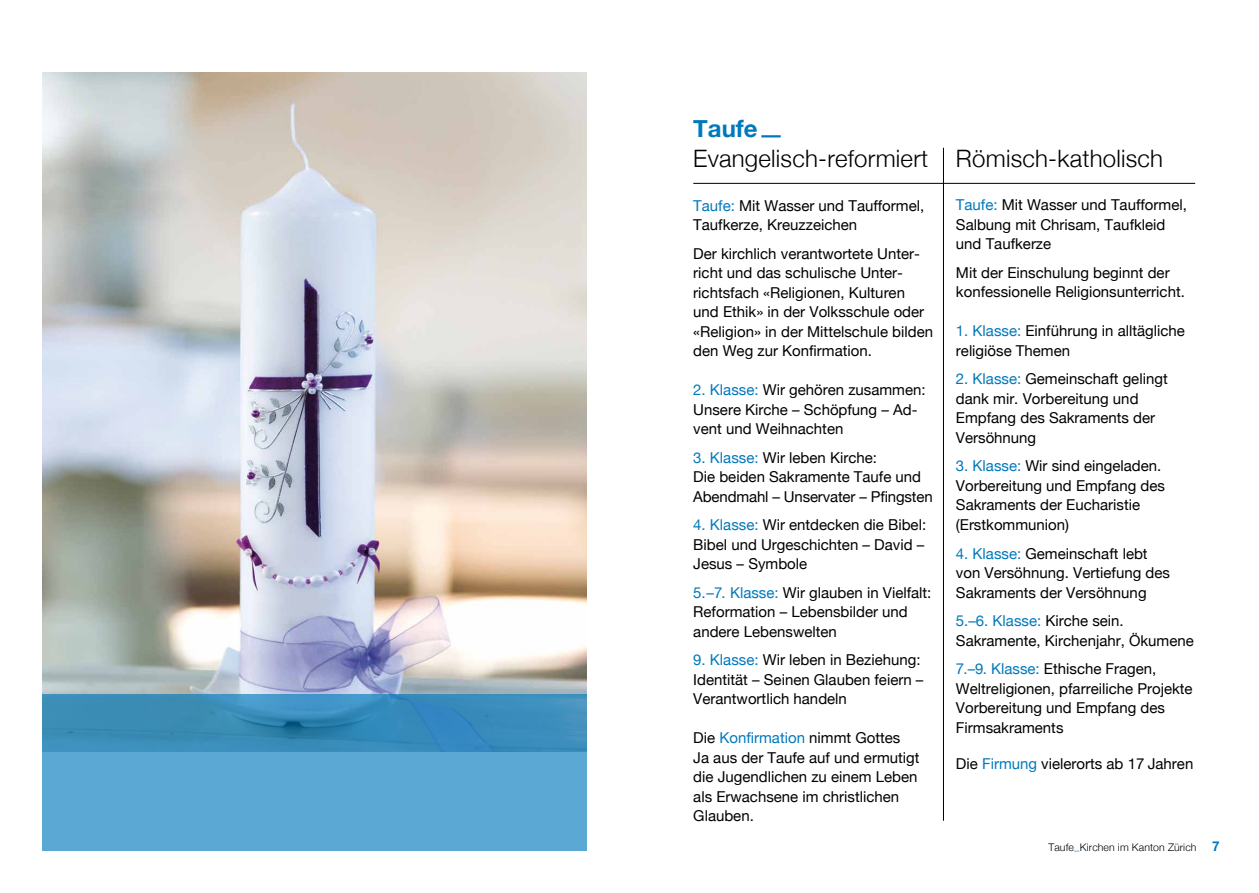
<style>
.page{position:relative;width:1259px;height:893px;background:#fff}
.page>*{position:absolute;margin:0;border:0;box-sizing:border-box;transform-origin:0 0}
.t1{font:300 24px "Helvetica Neue";letter-spacing:.01em;color:#000}
.t2{font:700 24px "Helvetica Neue";color:#0079bc}
.t3{font:15px/19.5px "Helvetica Neue";color:#000}
.t4{font:300 10.5px "Helvetica Neue";letter-spacing:.01em;color:#000}
.s1{color:#0079bc}
.s2{font-weight:900;color:#0079bc}
.s3{font-weight:700;font-size:13.5px;color:#0079bc}
</style>
<div class="page">
<img style="left:43px;top:72px;width:544px;height:622px">
<svg style="left:43px;top:694px;width:544px;height:156px;background:#4d9dc9"></svg>
<hr style="left:693px;top:183px;width:502px;height:1px;background:#000">
<svg style="left:761px;top:135px;width:19px;height:2px"></svg>
<hr style="left:943px;top:148px;width:1px;height:673px;background:#000">
<h1 class="t2" style="left:693px;top:110px;width:66px">Taufe</h1>
<h1 class="t1" style="left:693px;top:139px;width:236px">Evangelisch-reformiert</h1>
<p class="t3" style="left:693px;top:196px;width:232px"><span class="s1">Taufe:</span> Mit Wasser und Taufformel,<br>Taufkerze, Kreuzzeichen</p>
<p class="t3" style="left:693px;top:244px;width:241px">Der kirchlich verantwortete Unter&shy;richt und das schulische Unter&shy;richtsfach «Religionen, Kulturen und Ethik» in der Volksschule oder «Religion» in der Mittelschule bilden den Weg zur Konfirmation.</p>
<p class="t3" style="left:693px;top:381px;width:234px"><span class="s1">2. Klasse:</span> Wir gehören zusammen:<br>Unsere Kirche – Schöpfung – Ad&shy;vent und Weihnachten</p>
<p class="t3" style="left:693px;top:448px;width:241px"><span class="s1">3. Klasse:</span> Wir leben Kirche:<br>Die beiden Sakramente Taufe und<br>Abendmahl – Unservater – Pfingsten</p>
<p class="t3" style="left:693px;top:516px;width:234px"><span class="s1">4. Klasse:</span> Wir entdecken die Bibel:<br>Bibel und Urgeschichten – David –<br>Jesus – Symbole</p>
<p class="t3" style="left:693px;top:583px;width:240px"><span class="s1">5.–7. Klasse:</span> Wir glauben in Vielfalt:<br>Reformation – Lebensbilder und andere Lebenswelten</p>
<p class="t3" style="left:693px;top:651px;width:232px"><span class="s1">9. Klasse:</span> Wir leben in Beziehung:<br>Identität – Seinen Glauben feiern –<br>Verantwortlich handeln</p>
<p class="t3" style="left:693px;top:729px;width:228px">Die <span class="s1">Konfirmation</span> nimmt Gottes<br>Ja aus der Taufe auf und ermutigt die Jugendlichen zu einem Leben als Erwachsene im christlichen<br>Glauben.</p>
<h1 class="t1" style="left:956px;top:139px;width:209px">Römisch-katholisch</h1>
<p class="t3" style="left:956px;top:196px;width:232px"><span class="s1">Taufe:</span> Mit Wasser und Taufformel,<br>Salbung mit Chrisam, Taufkleid und Taufkerze</p>
<p class="t3" style="left:956px;top:264px;width:230px">Mit der Einschulung beginnt der konfessionelle Religionsunterricht.</p>
<p class="t3" style="left:956px;top:322px;width:230px"><span class="s1">1. Klasse:</span> Einführung in alltägliche religiöse Themen</p>
<p class="t3" style="left:956px;top:370px;width:213px"><span class="s1">2. Klasse:</span> Gemeinschaft gelingt dank mir. Vorbereitung und<br>Empfang des Sakraments der<br>Versöhnung</p>
<p class="t3" style="left:956px;top:457px;width:210px"><span class="s1">3. Klasse:</span> Wir sind eingeladen.<br>Vorbereitung und Empfang des<br>Sakraments der Eucharistie (Erstkommunion)</p>
<p class="t3" style="left:956px;top:544px;width:215px"><span class="s1">4. Klasse:</span> Gemeinschaft lebt von Versöhnung. Vertiefung des<br>Sakraments der Versöhnung</p>
<p class="t3" style="left:956px;top:612px;width:239px"><span class="s1">5.–6. Klasse:</span> Kirche sein.<br>Sakramente, Kirchenjahr, Ökumene</p>
<p class="t3" style="left:956px;top:660px;width:238px"><span class="s1">7.–9. Klasse:</span> Ethische Fragen,<br>Weltreligionen, pfarreiliche Projekte<br>Vorbereitung und Empfang des<br>Firmsakraments</p>
<p class="t3" style="left:956px;top:754px;width:239px">Die <span class="s1">Firmung</span> vielerorts ab 17 Jahren</p>
<p class="t4" style="left:1048px;top:839px;width:173px">Taufe<span class="s2">_</span>Kirchen im Kanton Zürich <span class="s3">7</span></p>
</div>
